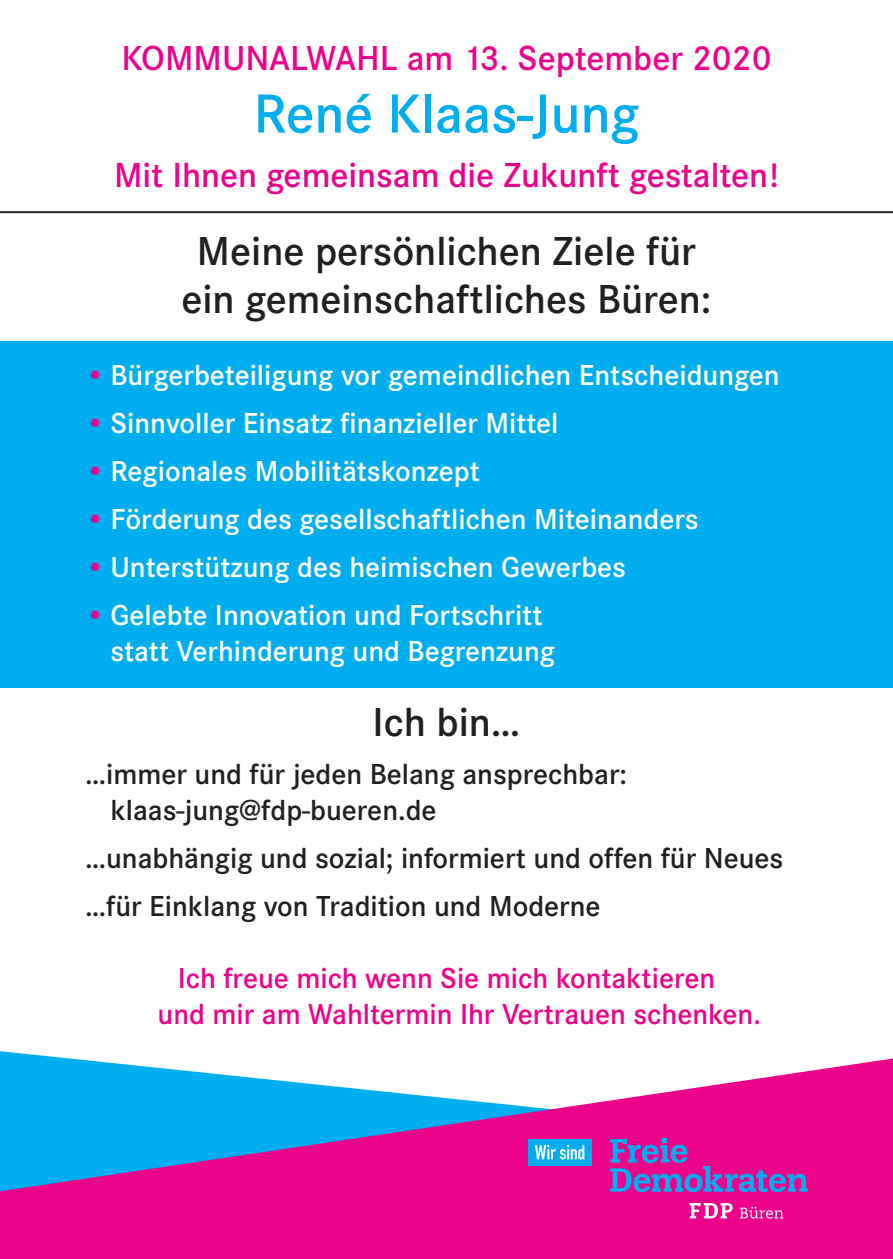
<style>
.page{position:relative;width:893px;height:1259px;background:#fff}
.page>*{position:absolute;margin:0;border:0;box-sizing:border-box;transform-origin:0 0}
.t1{font:600 57px "Corporate S";color:#00aeef}
.t2{font:600 42px/48px "Corporate S";color:#231f20;text-align:center}
.t3{font:600 36px "Corporate S";color:#ed028c}
.t4{font:600 30px/36px "Corporate S";color:#fff}
.t5{font:600 30px/36px "Corporate S";color:#231f20}
.t6{font:600 30px/36px "Corporate S";color:#ed028c}
.s1{color:#ed028c}
</style>
<div class="page">
<div style="left:0;top:341px;width:893px;height:346px;background:#00aeef"></div>
<svg style="left:0;top:1054px;width:893px;height:205px;background:#b94eb3"></svg>
<hr style="left:0;top:211px;width:893px;height:2px;background:#231f20">
<svg style="left:610px;top:1137px;width:198px;height:55px;background:#ac30a6"></svg>
<svg style="left:690px;top:1203px;width:43px;height:15px"></svg>
<svg style="left:740px;top:1206px;width:43px;height:12px"></svg>
<div style="left:528px;top:1139px;width:63px;height:26px;background:#00aeef"></div>
<svg style="left:535px;top:1145px;width:49px;height:14px"></svg>
<p class="t3" style="left:121px;top:36px;width:652px">KOMMUNALWAHL am 13. September 2020</p>
<h1 class="t1" style="left:254px;top:80px;width:387px">René Klaas-Jung</h1>
<p class="t3" style="left:114px;top:153px;width:666px">Mit Ihnen gemeinsam die Zukunft gestalten!</p>
<h2 class="t2" style="left:181px;top:226px;width:532px">Meine persönlichen Ziele für ein gemeinschaftliches Büren:</h2>
<p class="t4" style="left:85px;top:356px;width:696px"><span class="s1">•</span> Bürgerbeteiligung vor gemeindlichen Entscheidungen</p>
<p class="t4" style="left:85px;top:404px;width:475px"><span class="s1">•</span> Sinnvoller Einsatz finanzieller Mittel</p>
<p class="t4" style="left:85px;top:452px;width:396px"><span class="s1">•</span> Regionales Mobilitätskonzept</p>
<p class="t4" style="left:85px;top:500px;width:615px"><span class="s1">•</span> Förderung des gesellschaftlichen Miteinanders</p>
<p class="t4" style="left:85px;top:548px;width:543px"><span class="s1">•</span> Unterstützung des heimischen Gewerbes</p>
<p class="t4" style="left:111px;top:596px;width:446px;text-indent:-26px"><span class="s1">•</span> Gelebte Innovation und Fortschritt statt Verhinderung und Begrenzung</p>
<h2 class="t2" style="left:372px;top:697px;width:149px">Ich bin…</h2>
<p class="t5" style="left:111px;top:755px;width:518px;text-indent:-26px">…immer und für jeden Belang ansprechbar: klaas-jung@fdp-bueren.de</p>
<p class="t5" style="left:85px;top:833px;width:700px;line-height:48px">…unabhängig und sozial; informiert und offen für Neues …für Einklang von Tradition und Moderne</p>
<p class="t6" style="left:158px;top:959px;width:605px;text-indent:20px">Ich freue mich wenn Sie mich kontaktieren und mir am Wahltermin Ihr Vertrauen schenken.</p>
</div>
